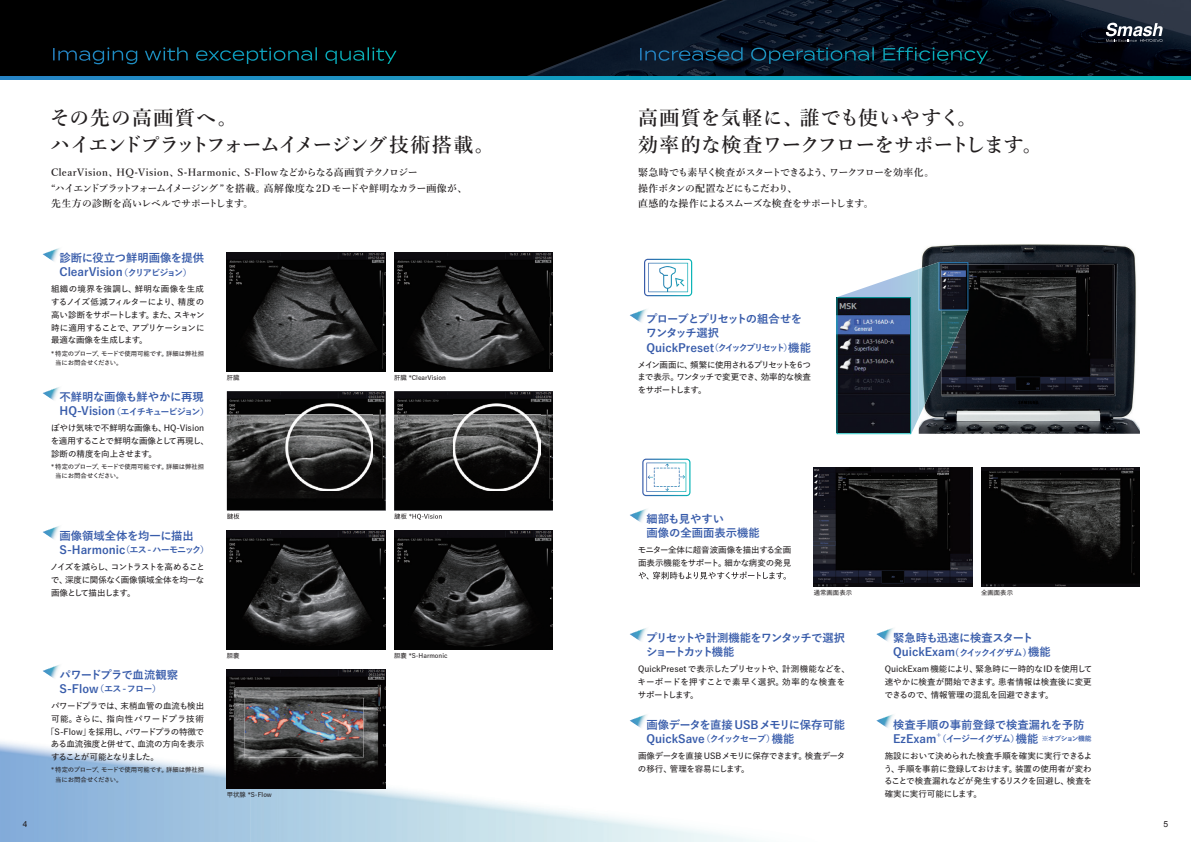
<style>
.page{position:relative;width:1191px;height:842px;background:#fff}
.page>*{position:absolute;margin:0;border:0;box-sizing:border-box;transform-origin:0 0}
.t1{font:600 19.8px/26.9px "Yu Min Pr 6 N";letter-spacing:-.02em;color:#231f20}
.t2{font:600 19.8px/26.9px "Yu Min Pr 6 N";letter-spacing:-.065em;color:#231f20}
.t3{font:700 11.3px/14.2px "Yu Go Pr 6 N";color:#385caa}
.t4{font:700 11.3px/14.2px "Yu Go Pr 6 N";letter-spacing:-.035em;color:#385caa}
.t5{font:700 11.3px/14.2px "Yu Go Pr 6 N";letter-spacing:-.12em;color:#385caa}
.t6{font:700 11.3px "Yu Go Pr 6 N";letter-spacing:-.05em;color:#385caa}
.t7{font:600 9.9px/15.6px "Yu Min Pr 6 N";color:#231f20}
.t8{font:600 9.9px/15.6px "Yu Min Pr 6 N";letter-spacing:-.06em;color:#231f20}
.t9{font:700 9.1px "Yu Go Pr 6 N";letter-spacing:-.09em;color:#385caa}
.t10{font:700 9.1px "Yu Go Pr 6 N";letter-spacing:-.135em;color:#385caa}
.t11{font:600 8.5px/12.8px "Yu Go Pr 6 N";letter-spacing:-.03em;color:#231f20;text-align:justify}
.t12{font:600 8.5px/12.8px "Yu Go Pr 6 N";color:#231f20}
.t13{font:600 8.5px "Yu Go Pr 6 N";letter-spacing:-.06em;color:#231f20}
.t14{font:600 8.5px "Yu Go Pr 6 N";letter-spacing:.045em;color:#231f20}
.t15{font:600 8.5px "Yu Go Pr 6 N";letter-spacing:-.12em;color:#231f20}
.t16{font:8.5px "Arial";color:#231f20}
.t17{font:700 6.6px "Yu Go Pr 6 N";color:#385caa}
.t18{font:600 6.4px/9.2px "Yu Go Pr 6 N";letter-spacing:-.02em;color:#231f20}
.t19{font:600 6.4px "Yu Go Pr 6 N";color:#231f20}
.s1{font-size:9.1px}
.s2{font-size:11.3px}
.s3{font-size:6.8px}
</style>
<div class="page">
<div style="left:0;top:0;width:1191px;height:77px;background:#000"></div>
<img style="left:630px;top:0;width:561px;height:77px">
<img style="left:560px;top:36px;width:70px;height:41px">
<img style="left:525px;top:63px;width:35px;height:14px">
<svg style="left:0;top:77px;width:1191px;height:2px;background:#149cbe"></svg>
<img style="left:0;top:738px;width:250px;height:104px">
<div style="left:250px;top:788px;width:72px;height:54px;background:#abcce3"></div>
<img style="left:322px;top:788px;width:286px;height:54px">
<svg style="left:1106px;top:23px;width:56px;height:19px"></svg>
<img style="left:43px;top:248px;width:17px;height:14px">
<img style="left:43px;top:387px;width:17px;height:13px">
<img style="left:629px;top:309px;width:18px;height:13px">
<img style="left:630px;top:628px;width:17px;height:13px">
<img style="left:629px;top:714px;width:18px;height:14px">
<svg style="left:638px;top:572px;width:148px;height:7px"></svg>
<img style="left:630px;top:509px;width:17px;height:13px">
<img style="left:876px;top:628px;width:17px;height:13px">
<img style="left:876px;top:714px;width:17px;height:14px">
<img style="left:43px;top:526px;width:17px;height:13px">
<img style="left:43px;top:665px;width:17px;height:13px">
<img style="left:814px;top:468px;width:158px;height:119px">
<img style="left:981px;top:468px;width:159px;height:119px">
<svg style="left:53px;top:47px;width:331px;height:14px"></svg>
<svg style="left:640px;top:47px;width:335px;height:14px"></svg>
<svg style="left:644px;top:259px;width:48px;height:37px"></svg>
<svg style="left:642px;top:459px;width:48px;height:37px"></svg>
<img style="left:394px;top:252px;width:159px;height:119px">
<img style="left:394px;top:391px;width:159px;height:119px">
<img style="left:453px;top:404px;width:87px;height:87px">
<svg style="left:455px;top:405px;width:84px;height:84px;background:#444343"></svg>
<svg style="left:394px;top:513px;width:47px;height:7px"></svg>
<img style="left:394px;top:530px;width:159px;height:119px">
<img style="left:227px;top:252px;width:159px;height:119px">
<img style="left:227px;top:391px;width:159px;height:119px">
<img style="left:286px;top:404px;width:87px;height:87px">
<svg style="left:287px;top:405px;width:84px;height:84px;background:#4e4e4e"></svg>
<svg style="left:227px;top:513px;width:12px;height:6px"></svg>
<img style="left:227px;top:530px;width:159px;height:119px">
<img style="left:227px;top:669px;width:159px;height:119px">
<img style="left:918px;top:244px;width:222px;height:190px">
<img style="left:941px;top:265px;width:173px;height:129px">
<img style="left:918px;top:262px;width:23px;height:156px">
<img style="left:941px;top:310px;width:27px;height:59px">
<svg style="left:938px;top:262px;width:30px;height:48px"></svg>
<svg style="left:836px;top:269px;width:82px;height:165px;background:#475464"></svg>
<h1 class="t2" style="left:50px;top:105px;width:446px">その先の高画質へ。<br>ハイエンドプラットフォームイメージング技術搭載。</h1>
<p class="t7" style="left:51px;top:165px;width:418px">ClearVision、HQ-Vision、S-Harmonic、S-Flowなどからなる高画質テクノロジー<br>“ハイエンドプラットフォームイメージング ” を搭載。高解像度な 2D モードや鮮明なカラー画像が、先生方の診断を高いレベルでサポートします。</p>
<h2 class="t3" style="left:60px;top:251px;width:157px">診断に役立つ鮮明画像を提供　<br>ClearVision<span class="s1">（クリアビジョン）</span></h2>
<p class="t11" style="left:51px;top:282px;width:155px">組織の境界を強調し、鮮明な画像を生成するノイズ低減フィルターにより、精度の高い診断をサポートします。また、スキャン時に適用することで、アプリケーションに最適な画像を生成します。</p>
<p class="t18" style="left:55px;top:348px;width:150px;text-indent:-4px">* 特定のプローブ、モードで使用可能です。詳細は弊社担当にお問合せください。</p>
<h2 class="t3" style="left:60px;top:390px;width:157px">不鮮明な画像も鮮やかに再現　</h2>
<p class="t10" style="left:60px;top:406px;width:151px"><span class="s2">HQ-Vision</span>（エイチキュービジョン）</p>
<p class="t11" style="left:51px;top:421px;width:160px;text-align:left">ぼやけ気味で不鮮明な画像も、HQ-Visionを適用することで鮮明な画像として再現し、診断の精度を向上させます。</p>
<p class="t18" style="left:55px;top:461px;width:150px;text-indent:-4px">* 特定のプローブ、モードで使用可能です。詳細は弊社担当にお問合せください。</p>
<p class="t19" style="left:227px;top:371px;width:14px">肝臓</p>
<h2 class="t3" style="left:60px;top:529px;width:147px">画像領域全体を均一に描出　</h2>
<p class="t9" style="left:60px;top:545px;width:151px"><span class="s2">S-Harmonic</span>（エス-ハーモニック）</p>
<p class="t11" style="left:50px;top:560px;width:156px">ノイズを減らし、コントラストを高めることで、深度に関係なく画像領域全体を均一な画像として描出します。</p>
<h2 class="t6" style="left:60px;top:668px;width:131px">パワードプラで血流観察　</h2>
<p class="t9" style="left:60px;top:684px;width:103px"><span class="s2">S-Flow</span>（エス-フロー）</p>
<p class="t11" style="left:51px;top:698px;width:155px">パワードプラでは、末梢血管の血流も検出</p>
<p class="t14" style="left:51px;top:711px;width:155px">可能。さらに、指向性パワードプラ技術</p>
<p class="t13" style="left:46px;top:724px;width:159px">「S-Flow」を採用し、パワードプラの特徴で</p>
<p class="t11" style="left:51px;top:737px;width:155px">ある血流強度と併せて、血流の方向を表示</p>
<p class="t15" style="left:51px;top:749px;width:110px">することが可能となりました。</p>
<p class="t18" style="left:55px;top:765px;width:150px;text-indent:-4px">* 特定のプローブ、モードで使用可能です。詳細は弊社担当にお問合せください。</p>
<p class="t19" style="left:227px;top:649px;width:14px">胆嚢</p>
<p class="t19" style="left:227px;top:788px;width:47px">甲状腺 *S-Flow</p>
<p class="t19" style="left:394px;top:371px;width:53px">肝臓 *ClearVision</p>
<p class="t19" style="left:394px;top:649px;width:55px">胆嚢 *S-Harmonic</p>
<h1 class="t1" style="left:638px;top:105px;width:406px">高画質を気軽に、誰でも使いやすく。<br>効率的な検査ワークフローをサポートします。</h1>
<p class="t8" style="left:638px;top:165px;width:298px">緊急時でも素早く検査がスタートできるよう、ワークフローを効率化。操作ボタンの配置などにもこだわり、<br>直感的な操作によるスムーズな検査をサポートします。</p>
<h2 class="t4" style="left:646px;top:312px;width:167px">プローブとプリセットの組合せをワンタッチ選択　<br>QuickPreset<span class="s1">（クイックプリセット）</span>機能</h2>
<p class="t11" style="left:637px;top:357px;width:175px">メイン画面に、頻繁に使用されるプリセットを6つまで表示。ワンタッチで変更でき、効率的な検査をサポートします。</p>
<h2 class="t3" style="left:646px;top:512px;width:115px">細部も見やすい<br>画像の全画面表示機能</h2>
<p class="t11" style="left:638px;top:543px;width:155px">モニター全体に超音波画像を描出する全画面表示機能をサポート。細かな病変の発見</p>
<p class="t19" style="left:814px;top:587px;width:40px">通常画面表示</p>
<p class="t19" style="left:981px;top:587px;width:33px">全画面表示</p>
<h2 class="t5" style="left:646px;top:631px;width:200px">プリセットや計測機能をワンタッチで選択ショートカット機能</h2>
<p class="t12" style="left:637px;top:662px;width:214px">QuickPresetで表示したプリセットや、計測機能などを、キーボードを押すことで素早く選択。効率的な検査をサポートします。</p>
<h2 class="t3" style="left:646px;top:718px;width:211px">画像データを直接USBメモリに保存可能　<br>QuickSave<span class="s1">（クイックセーブ）</span>機能</h2>
<p class="t11" style="left:638px;top:748px;width:209px">画像データを直接 USBメモリに保存できます。検査データの移行、管理を容易にします。</p>
<h2 class="t3" style="left:893px;top:631px;width:159px">緊急時も迅速に検査スタート<br>QuickExam<span class="s1">(クイックイグザム)</span>機能</h2>
<p class="t11" style="left:884px;top:662px;width:209px">QuickExam機能により、緊急時に一時的なIDを使用して速やかに検査が開始できます。患者情報は検査後に変更できるので、情報管理の混乱を回避できます。</p>
<h2 class="t3" style="left:893px;top:718px;width:204px">検査手順の事前登録で検査漏れを予防　<br>EzExam</h2>
<p class="t17" style="left:936px;top:731px;width:6px">+</p>
<p class="t9" style="left:937px;top:733px;width:156px">（イージーイグザム）<span class="s2">機能</span> <span class="s3">※オプション機能</span></p>
<p class="t11" style="left:883px;top:748px;width:210px">施設において決められた検査手順を確実に実行できるよう、手順を事前に登録しておけます。装置の使用者が変わることで検査漏れなどが発生するリスクを回避し、検査を確実に実行可能にします。</p>
<p class="t16" style="left:23px;top:818px;width:6px">4</p>
<p class="t16" style="left:1163px;top:818px;width:6px">5</p>
</div>
